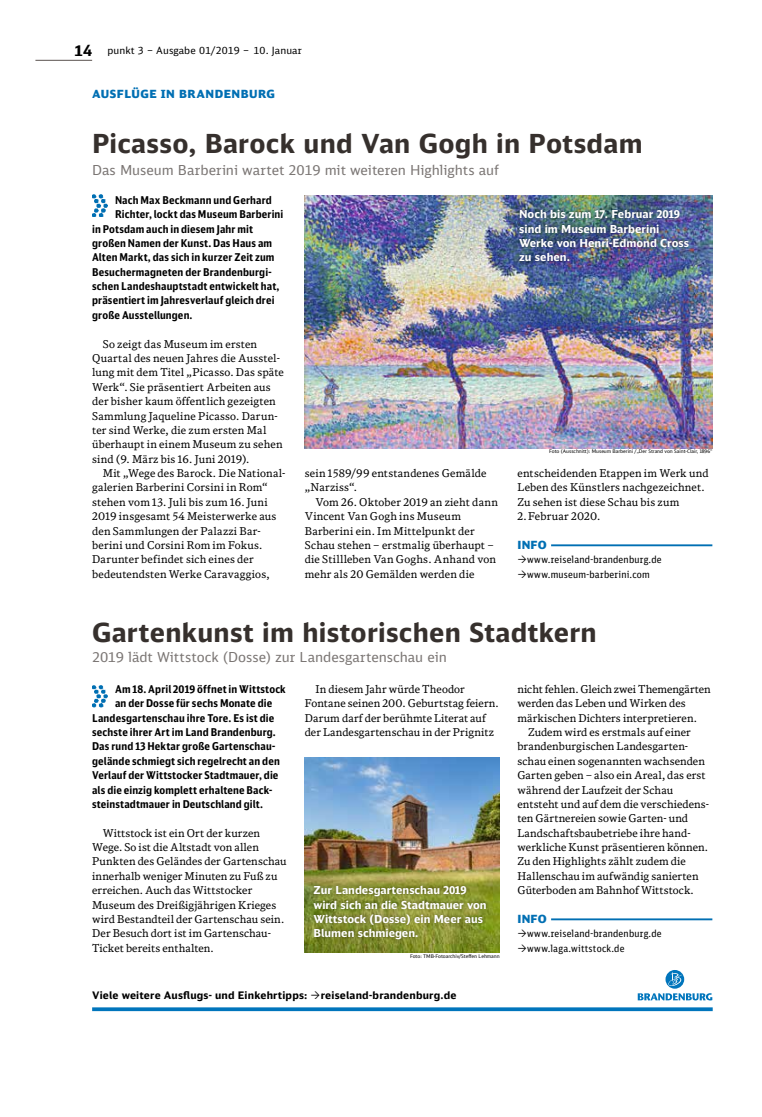
<style>
.page{position:relative;width:762px;height:1117px;background:#fff}
.page>*{position:absolute;margin:0;border:0;box-sizing:border-box;transform-origin:0 0}
.t1{font:700 26.25px "DB Sans Alternate";letter-spacing:.01em;color:#36302d}
.t2{font:13.75px "DB Sans";color:#7b7674}
.t3{font:900 11.25px "DB Sans";letter-spacing:.04em;color:#006fb3}
.t4{font:900 11.25px "DB Sans Alternate";letter-spacing:.02em;color:#006fb3}
.t5{font:700 11px/14.4px "DB Sans Alternate";color:#fff}
.t6{font:10.75px/14.4px "DB News";letter-spacing:.01em;color:#000}
.t7{font:700 10.75px "DB Sans Cond Altern";letter-spacing:.01em;color:#000}
.t8{font:700 10.38px "DB Sans Alternate";letter-spacing:.015em;color:#000}
.t9{font:10px/14.4px "DB Sans Cond";letter-spacing:.025em;color:#000}
.t10{font:10px "DB Sans";letter-spacing:.01em;color:#000}
.t11{font:5px "DB Sans Alternate";letter-spacing:-.01em;color:#000}
.s1{font-weight:700;font-size:15px}
</style>
<div class="page">
<hr style="left:35px;top:60px;width:57px;height:1px;background:#5a534f">
<hr style="left:551px;top:918px;width:161px;height:2px;background:#006fb3">
<hr style="left:92px;top:1007px;width:621px;height:3px;background:#0075bc">
<hr style="left:551px;top:544px;width:161px;height:2px;background:#006fb3">
<img style="left:92px;top:194px;width:16px;height:22px">
<img style="left:305px;top:195px;width:407px;height:253px">
<div style="left:516px;top:206px;width:177px;height:59px;background:#000;opacity:.45"></div>
<img style="left:92px;top:685px;width:16px;height:22px">
<img style="left:305px;top:757px;width:195px;height:195px">
<div style="left:310px;top:882px;width:179px;height:60px;background:#000;opacity:.45"></div>
<svg style="left:638px;top:970px;width:74px;height:30px"></svg>
<p class="t10" style="left:74px;top:44px;width:229px"><span class="s1">14</span> punkt 3 – Ausgabe 01/2019 – 10. Januar</p>
<p class="t3" style="left:92px;top:86px;width:184px">AUSFLÜGE IN BRANDENBURG</p>
<p class="t1" style="left:92px;top:127px;width:552px">Picasso, Barock und Van Gogh in Potsdam</p>
<p class="t2" style="left:92px;top:161px;width:408px">Das Museum Barberini wartet 2019 mit weiteren Highlights auf</p>
<p class="t7" style="left:115px;top:193px;width:158px">Nach Max Beckmann und Gerhard</p>
<p class="t7" style="left:115px;top:207px;width:170px">Richter, lockt das Museum Barberini</p>
<p class="t7" style="left:92px;top:222px;width:163px">in Potsdam auch in diesem Jahr mit</p>
<p class="t7" style="left:92px;top:236px;width:182px">großen Namen der Kunst. Das Haus am</p>
<p class="t7" style="left:92px;top:250px;width:184px">Alten Markt, das sich in kurzer Zeit zum</p>
<p class="t7" style="left:92px;top:265px;width:181px">Besuchermagneten der Brandenburgi-</p>
<p class="t7" style="left:92px;top:279px;width:189px">schen Landeshauptstadt entwickelt hat,</p>
<p class="t7" style="left:92px;top:294px;width:184px">präsentiert im Jahresverlauf gleich drei</p>
<p class="t7" style="left:92px;top:308px;width:102px">große Ausstellungen.</p>
<p class="t6" style="left:103px;top:336px;width:156px">So zeigt das Museum im ersten</p>
<p class="t6" style="left:92px;top:351px;width:189px">Quartal des neuen Jahres die Ausstel-</p>
<p class="t6" style="left:92px;top:365px;width:193px">lung mit dem Titel „Picasso. Das späte</p>
<p class="t6" style="left:92px;top:379px;width:180px">Werk“. Sie präsentiert Arbeiten aus</p>
<p class="t6" style="left:92px;top:394px;width:185px">der bisher kaum öffentlich gezeigten</p>
<p class="t6" style="left:92px;top:408px;width:187px">Sammlung Jaqueline Picasso. Darun-</p>
<p class="t6" style="left:92px;top:422px;width:176px">ter sind Werke, die zum ersten Mal</p>
<p class="t6" style="left:92px;top:437px;width:192px">überhaupt in einem Museum zu sehen</p>
<p class="t6" style="left:92px;top:451px;width:159px">sind (9. März bis 16. Juni 2019).</p>
<p class="t6" style="left:103px;top:466px;width:184px">Mit „Wege des Barock. Die National-</p>
<p class="t6" style="left:92px;top:480px;width:177px">galerien Barberini Corsini in Rom“</p>
<p class="t6" style="left:92px;top:494px;width:177px">stehen vom 13. Juli bis zum 16. Juni</p>
<p class="t6" style="left:92px;top:509px;width:186px">2019 insgesamt 54 Meisterwerke aus</p>
<p class="t6" style="left:92px;top:523px;width:170px">den Sammlungen der Palazzi Bar-</p>
<p class="t6" style="left:92px;top:537px;width:172px">berini und Corsini Rom im Fokus.</p>
<p class="t6" style="left:92px;top:552px;width:163px">Darunter befindet sich eines der</p>
<p class="t6" style="left:92px;top:566px;width:179px">bedeutendsten Werke Caravaggios,</p>
<p class="t5" style="left:519px;top:206px;width:171px">Noch bis zum 17. Februar 2019 sind im Museum Barberini<br>Werke von Henri-Edmond Cross zu sehen.</p>
<p class="t11" style="left:549px;top:448px;width:165px">Foto (Ausschnitt): Museum Barberini /„Der Strand von Saint-Clair, 1896“</p>
<p class="t6" style="left:305px;top:466px;width:183px">sein 1589/99 entstandenes Gemälde</p>
<p class="t6" style="left:305px;top:480px;width:54px">„Narziss“.</p>
<p class="t6" style="left:315px;top:494px;width:184px">Vom 26. Oktober 2019 an zieht dann</p>
<p class="t6" style="left:305px;top:509px;width:158px">Vincent Van Gogh ins Museum</p>
<p class="t6" style="left:305px;top:523px;width:171px">Barberini ein. Im Mittelpunkt der</p>
<p class="t6" style="left:305px;top:537px;width:190px">Schau stehen – erstmalig überhaupt –</p>
<p class="t6" style="left:305px;top:552px;width:193px">die Stillleben Van Goghs. Anhand von</p>
<p class="t6" style="left:305px;top:566px;width:171px">mehr als 20 Gemälden werden die</p>
<p class="t6" style="left:517px;top:466px;width:193px">entscheidenden Etappen im Werk und<br>Leben des Künstlers nachgezeichnet.<br>Zu sehen ist diese Schau bis zum<br>2.Februar 2020.</p>
<p class="t4" style="left:517px;top:537px;width:31px">INFO</p>
<p class="t9" style="left:527px;top:552px;width:136px">www.reiseland-brandenburg.de www.museum-barberini.com</p>
<p class="t1" style="left:92px;top:616px;width:506px">Gartenkunst im historischen Stadtkern</p>
<p class="t2" style="left:92px;top:648px;width:356px">2019 lädt Wittstock (Dosse) zur Landesgartenschau ein</p>
<p class="t7" style="left:115px;top:682px;width:172px">Am 18. April 2019 öffnet in Wittstock</p>
<p class="t7" style="left:115px;top:696px;width:159px">an der Dosse für sechs Monate die</p>
<p class="t7" style="left:92px;top:710px;width:184px">Landesgartenschau ihre Tore. Es ist die</p>
<p class="t7" style="left:92px;top:725px;width:185px">sechste ihrer Art im Land Brandenburg.</p>
<p class="t7" style="left:92px;top:739px;width:184px">Das rund 13 Hektar große Gartenschau-</p>
<p class="t7" style="left:92px;top:754px;width:189px">gelände schmiegt sich regelrecht an den</p>
<p class="t7" style="left:92px;top:768px;width:188px">Verlauf der Wittstocker Stadtmauer, die</p>
<p class="t7" style="left:92px;top:782px;width:182px">als die einzig komplett erhaltene Back-</p>
<p class="t7" style="left:92px;top:797px;width:172px">steinstadtmauer in Deutschland gilt.</p>
<p class="t6" style="left:92px;top:825px;width:196px;text-indent:11px">Wittstock ist ein Ort der kurzen Wege. So ist die Altstadt von allen Punkten des Geländes der Gartenschau innerhalb weniger Minuten zu Fuß zu erreichen. Auch das Wittstocker Museum des Dreißigjährigen Krieges wird Bestandteil der Gartenschau sein.<br>Der Besuch dort ist im Gartenschau-Ticket bereits enthalten.</p>
<p class="t6" style="left:305px;top:681px;width:195px;text-indent:11px">In diesem Jahr würde Theodor Fontane seinen 200. Geburtstag feiern.<br>Darum darf der berühmte Literat auf der Landesgartenschau in der Prignitz</p>
<p class="t6" style="left:517px;top:681px;width:195px">nicht fehlen. Gleich zwei Themengärten</p>
<p class="t6" style="left:517px;top:696px;width:170px">werden das Leben und Wirken des</p>
<p class="t6" style="left:517px;top:710px;width:181px">märkischen Dichters interpretieren.</p>
<p class="t6" style="left:528px;top:724px;width:164px">Zudem wird es erstmals auf einer</p>
<p class="t6" style="left:517px;top:739px;width:172px">brandenburgischen Landesgarten-</p>
<p class="t6" style="left:517px;top:753px;width:189px">schau einen sogenannten wachsenden</p>
<p class="t6" style="left:517px;top:767px;width:190px">Garten geben – also ein Areal, das erst</p>
<p class="t6" style="left:517px;top:782px;width:157px">während der Laufzeit der Schau</p>
<p class="t6" style="left:517px;top:796px;width:193px">entsteht und auf dem die verschiedens-</p>
<p class="t6" style="left:517px;top:811px;width:172px">ten Gärtnereien sowie Garten- und</p>
<p class="t6" style="left:517px;top:825px;width:175px">Landschaftsbaubetriebe ihre hand-</p>
<p class="t6" style="left:517px;top:839px;width:192px">werkliche Kunst präsentieren können.</p>
<p class="t6" style="left:517px;top:854px;width:170px">Zu den Highlights zählt zudem die</p>
<p class="t6" style="left:517px;top:868px;width:183px">Hallenschau im aufwändig sanierten</p>
<p class="t6" style="left:517px;top:882px;width:178px">Güterboden am Bahnhof Wittstock.</p>
<p class="t4" style="left:517px;top:911px;width:31px">INFO</p>
<p class="t9" style="left:527px;top:926px;width:136px">www.reiseland-brandenburg.de www.laga.wittstock.de</p>
<p class="t5" style="left:314px;top:882px;width:174px">Zur Landesgartenschau 2019 wird sich an die Stadtmauer von<br>Wittstock (Dosse) ein Meer aus<br>Blumen schmiegen.</p>
<p class="t11" style="left:410px;top:952px;width:91px">Foto: TMB-Fotoarchiv/Steffen Lehmann</p>
<p class="t8" style="left:92px;top:988px;width:217px">Viele weitere Ausflugs- und Einkehrtipps:</p>
<p class="t8" style="left:321px;top:988px;width:137px">reiseland-brandenburg.de</p>
</div>
